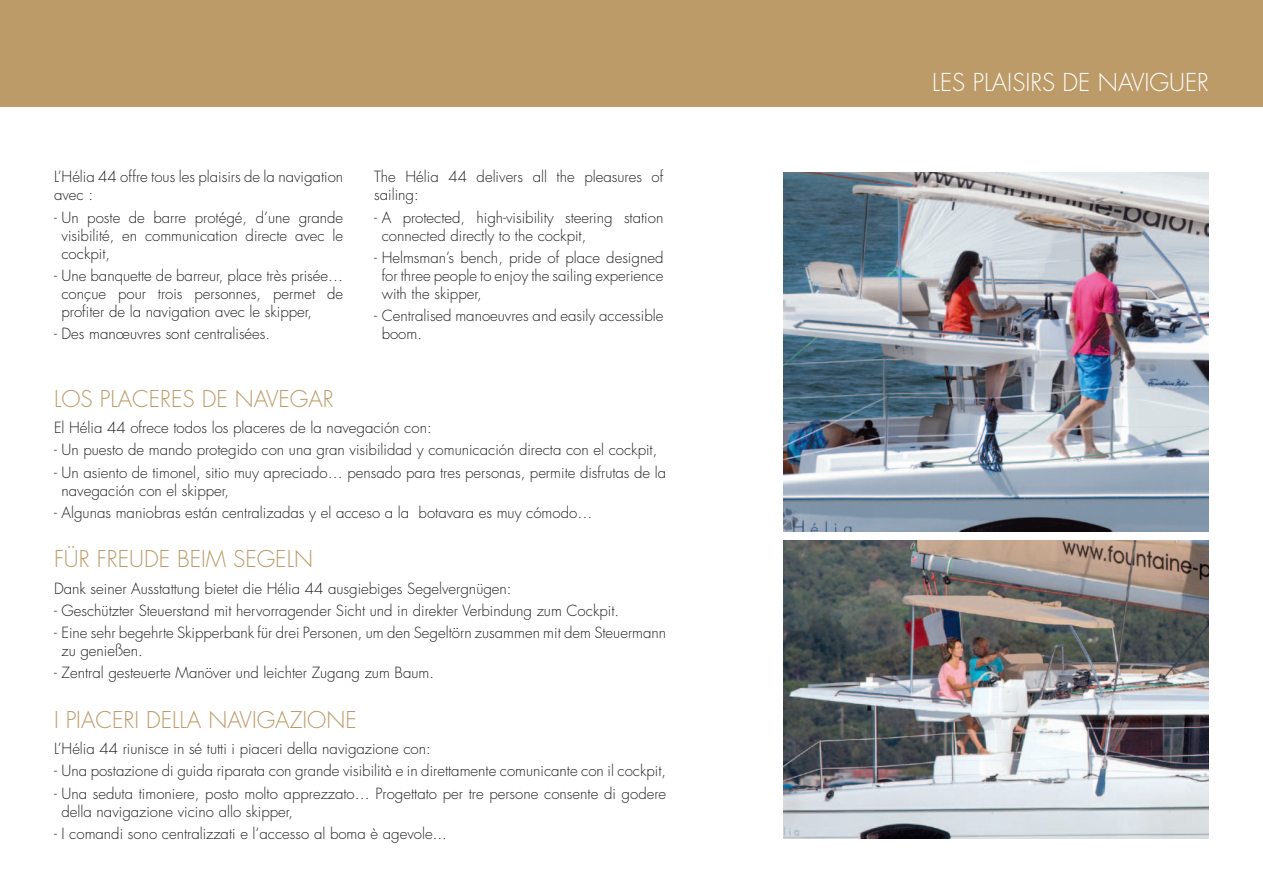
<style>
.page{position:relative;width:1263px;height:893px;background:#fff}
.page>*{position:absolute;margin:0;border:0;box-sizing:border-box;transform-origin:0 0}
.t1{font:300 24px "Futura";letter-spacing:.04em;color:#fff}
.t2{font:300 22.5px "Futura";color:#bc9b69}
.t3{font:300 15px/18px "Futura";color:#231f20}
</style>
<div class="page">
<div style="left:0;top:0;width:1263px;height:106px;background:#bc9b69"></div>
<img style="left:784px;top:173px;width:425px;height:358px">
<img style="left:784px;top:540px;width:425px;height:299px">
<p class="t3" style="left:54px;top:168px;width:291px">L’Hélia 44 offre tous les plaisirs de la navigation avec :</p>
<p class="t3" style="left:62px;top:209px;width:283px;text-align:justify;text-indent:-8px">- Un poste de barre protégé, d’une grande visibilité, en communication directe avec le cockpit,</p>
<p class="t3" style="left:62px;top:267px;width:283px;text-align:justify;text-indent:-8px">- Une banquette de barreur, place très prisée… conçue pour trois personnes, permet de profiter de la navigation avec le skipper,</p>
<p class="t3" style="left:54px;top:325px;width:218px">- Des manœuvres sont centralisées.</p>
<p class="t3" style="left:374px;top:168px;width:291px">The Hélia 44 delivers all the pleasures of sailing:</p>
<p class="t3" style="left:382px;top:209px;width:283px;text-indent:-8px">- A protected, high-visibility steering station connected directly to the cockpit,</p>
<p class="t3" style="left:382px;top:249px;width:283px;text-align:justify;text-indent:-8px">- Helmsman’s bench, pride of place designed for three people to enjoy the sailing experience with the skipper,</p>
<p class="t3" style="left:382px;top:307px;width:283px;text-indent:-8px">- Centralised manoeuvres and easily accessible boom.</p>
<h2 class="t2" style="left:54px;top:385px;width:69px">LOS PLACERE</h2>
<h2 class="t2" style="left:183px;top:385px;width:111px">S DE NAVEGAR</h2>
<p class="t3" style="left:54px;top:419px;width:379px">El Hélia 44 ofrece todos los placeres de la navegación con:</p>
<p class="t3" style="left:54px;top:441px;width:605px">- Un puesto de mando protegido con una gran visibilidad y comunicación directa con el cockpit,</p>
<p class="t3" style="left:62px;top:464px;width:606px;text-indent:-8px">- Un asiento de timonel, sitio muy apreciado… pensado para tres personas, permite disfrutas de la navegación con el skipper,</p>
<p class="t3" style="left:54px;top:504px;width:540px">- Algunas maniobras están centralizadas y el acceso a la botavara es muy cómodo…</p>
<h2 class="t2" style="left:54px;top:545px;width:149px">FÜR FREUDE BEIM</h2>
<h2 class="t2" style="left:233px;top:545px;width:27px">SEGELN</h2>
<p class="t3" style="left:54px;top:580px;width:459px">Dank seiner Ausstattung bietet die Hélia 44 ausgiebiges Segelvergnügen:</p>
<p class="t3" style="left:54px;top:602px;width:567px">- Geschützter Steuerstand mit hervorragender Sicht und in direkter Verbindung zum Cockpit.</p>
<p class="t3" style="left:62px;top:624px;width:606px;text-indent:-8px">- E ine sehr begehrte Skipperbank für drei Personen, um den Segeltörn zusammen mit dem Steuermann zu genießen.</p>
<p class="t3" style="left:54px;top:664px;width:381px">- Zentral gesteuerte Manöver und leichter Zugang zum Baum.</p>
<h2 class="t2" style="left:54px;top:706px;width:34px">I PIACERI</h2>
<h2 class="t2" style="left:146px;top:706px;width:26px">DELLA</h2>
<h2 class="t2" style="left:208px;top:706px;width:108px">NAVIGAZIONE</h2>
<p class="t3" style="left:54px;top:740px;width:378px">L’Hélia 44 riunisce in sé tutti i piaceri della navigazione con:</p>
<p class="t3" style="left:54px;top:762px;width:614px">- Una postazione di guida riparata con grande visibilità e in direttamente comunicante con il cockpit,</p>
<p class="t3" style="left:62px;top:785px;width:606px;text-indent:-8px">- Una seduta timoniere, posto molto apprezzato… Progettato per tre persone consente di godere della navigazione vicino allo skipper,</p>
<p class="t3" style="left:54px;top:825px;width:394px">- I comandi sono centralizzati e l’accesso al boma è agevole...</p>
<h1 class="t1" style="left:932px;top:68px;width:278px">les plaisirs de navigUer</h1>
</div>
